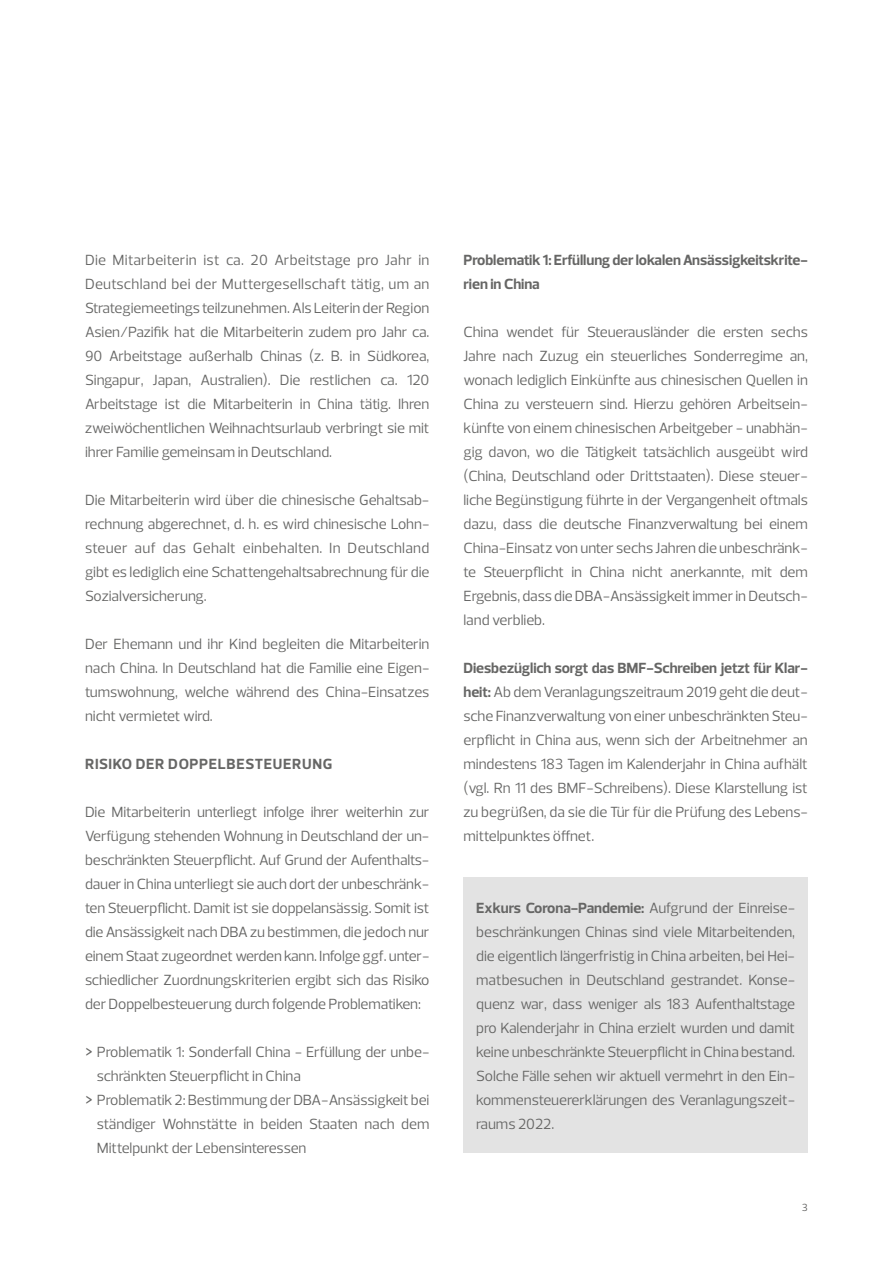
<style>
.page{position:relative;width:893px;height:1263px;background:#fff}
.page>*{position:absolute;margin:0;border:0;box-sizing:border-box;transform-origin:0 0}
.t1{font:15px/24px "Prelo";letter-spacing:-.005em;color:#666665;text-align:justify}
.t2{font:700 15px/24px "Prelo";letter-spacing:-.005em;color:#666665}
.t3{font:700 15px "Prelo";letter-spacing:.045em;color:#666665}
.t4{font:10.5px "Prelo";color:#575756}
.s1{font-size:21px}
.s2{font-weight:700}
</style>
<div class="page">
<div style="left:463px;top:878px;width:345px;height:275px;background:#e3e3e3"></div>
<p class="t1" style="left:85px;top:248px;width:346px">Die Mitarbeiterin ist ca. 20 Arbeitstage pro Jahr in Deutschland bei der Muttergesellschaft tätig, um an Strategiemeetings teilzunehmen. Als Leiterin der Region Asien/Pazifik hat die Mitarbeiterin zudem pro Jahr ca.<br>90 Arbeitstage außerhalb Chinas (z. B. in Südkorea, Singapur, Japan, Australien). Die restlichen ca. 120<br>Arbeitstage ist die Mitarbeiterin in China tätig. Ihren zweiwöchentlichen Weihnachtsurlaub verbringt sie mit ihrer Familie gemeinsam in Deutschland.</p>
<p class="t1" style="left:85px;top:488px;width:346px">Die Mitarbeiterin wird über die chinesische Gehaltsab&shy;rechnung abgerechnet, d. h. es wird chinesische Lohn&shy;steuer auf das Gehalt einbehalten. In Deutschland gibt es lediglich eine Schattengehaltsabrechnung für die Sozialversicherung.</p>
<p class="t1" style="left:85px;top:632px;width:346px">Der Ehemann und ihr Kind begleiten die Mitarbeiterin nach China. In Deutschland hat die Familie eine Eigen&shy;tumswohnung, welche während des China-Einsatzes nicht vermietet wird.</p>
<p class="t3" style="left:85px;top:755px;width:249px">RISIKO DER DOPPELBESTEUERUNG</p>
<p class="t1" style="left:85px;top:800px;width:346px">Die Mitarbeiterin unterliegt infolge ihrer weiterhin zur Verfügung stehenden Wohnung in Deutschland der un&shy;beschränkten Steuerpflicht. Auf Grund der Aufenthalts&shy;dauer in China unterliegt sie auch dort der unbeschränk&shy;ten Steuerpflicht. Damit ist sie doppelansässig. Somit ist die Ansässigkeit nach DBA zu bestimmen, die jedoch nur einem Staat zugeordnet werden kann. Infolge ggf. unter&shy;schiedlicher Zuordnungskriterien ergibt sich das Risiko der Doppelbesteuerung durch folgende Problematiken:</p>
<p class="t1" style="left:85px;top:1040px;width:346px"><span class="s1">›</span> Problematik 1: Sonderfall China - Erfüllung der unbe-</p>
<p class="t1" style="left:97px;top:1064px;width:206px">schränkten Steuerpflicht in China</p>
<p class="t1" style="left:85px;top:1088px;width:346px"><span class="s1">›</span> Problematik 2: Bestimmung der DBA-Ansässigkeit bei</p>
<p class="t1" style="left:97px;top:1112px;width:334px">ständiger Wohnstätte in beiden Staaten nach dem</p>
<p class="t1" style="left:97px;top:1136px;width:211px">Mittelpunkt der Lebensinteressen</p>
<p class="t2" style="left:463px;top:248px;width:346px">Problematik 1: Erfüllung der lokalen Ansässigkeitskrite&shy;rien in China</p>
<p class="t1" style="left:463px;top:320px;width:346px">China wendet für Steuerausländer die ersten sechs Jahre nach Zuzug ein steuerliches Sonderregime an, wonach lediglich Einkünfte aus chinesischen Quellen in China zu versteuern sind. Hierzu gehören Arbeitsein&shy;künfte von einem chinesischen Arbeitgeber - unabhän&shy;gig davon, wo die Tätigkeit tatsächlich ausgeübt wird (China, Deutschland oder Drittstaaten). Diese steuer&shy;liche Begünstigung führte in der Vergangenheit oftmals dazu, dass die deutsche Finanzverwaltung bei einem China-Einsatz von unter sechs Jahren die unbeschränk&shy;te Steuerpflicht in China nicht anerkannte, mit dem Ergebnis, dass die DBA-Ansässigkeit immer in Deutsch&shy;land verblieb.</p>
<p class="t1" style="left:463px;top:656px;width:346px"><span class="s2">Diesbezüglich sorgt das BMF-Schreiben jetzt für Klar&shy;heit:</span> Ab dem Veranlagungszeitraum 2019 geht die deut&shy;sche Finanzverwaltung von einer unbeschränkten Steu&shy;erpflicht in China aus, wenn sich der Arbeitnehmer an mindestens 183 Tagen im Kalenderjahr in China aufhält (vgl. Rn 11 des BMF-Schreibens). Diese Klarstellung ist zu begrüßen, da sie die Tür für die Prüfung des Lebens&shy;mittelpunktes öffnet.</p>
<p class="t1" style="left:476px;top:896px;width:320px"><span class="s2">Exkurs Corona-Pandemie:</span> Aufgrund der Einreise&shy;beschränkungen Chinas sind viele Mitarbeitenden, die eigentlich längerfristig in China arbeiten, bei Hei&shy;matbesuchen in Deutschland gestrandet. Konse&shy;quenz war, dass weniger als 183 Aufenthaltstage pro Kalenderjahr in China erzielt wurden und damit keine unbeschränkte Steuerpflicht in China bestand.<br>Solche Fälle sehen wir aktuell vermehrt in den Ein&shy;kommensteuererklärungen des Veranlagungszeit&shy;raums 2022.</p>
<p class="t4" style="left:802px;top:1201px;width:7px">3</p>
</div>
